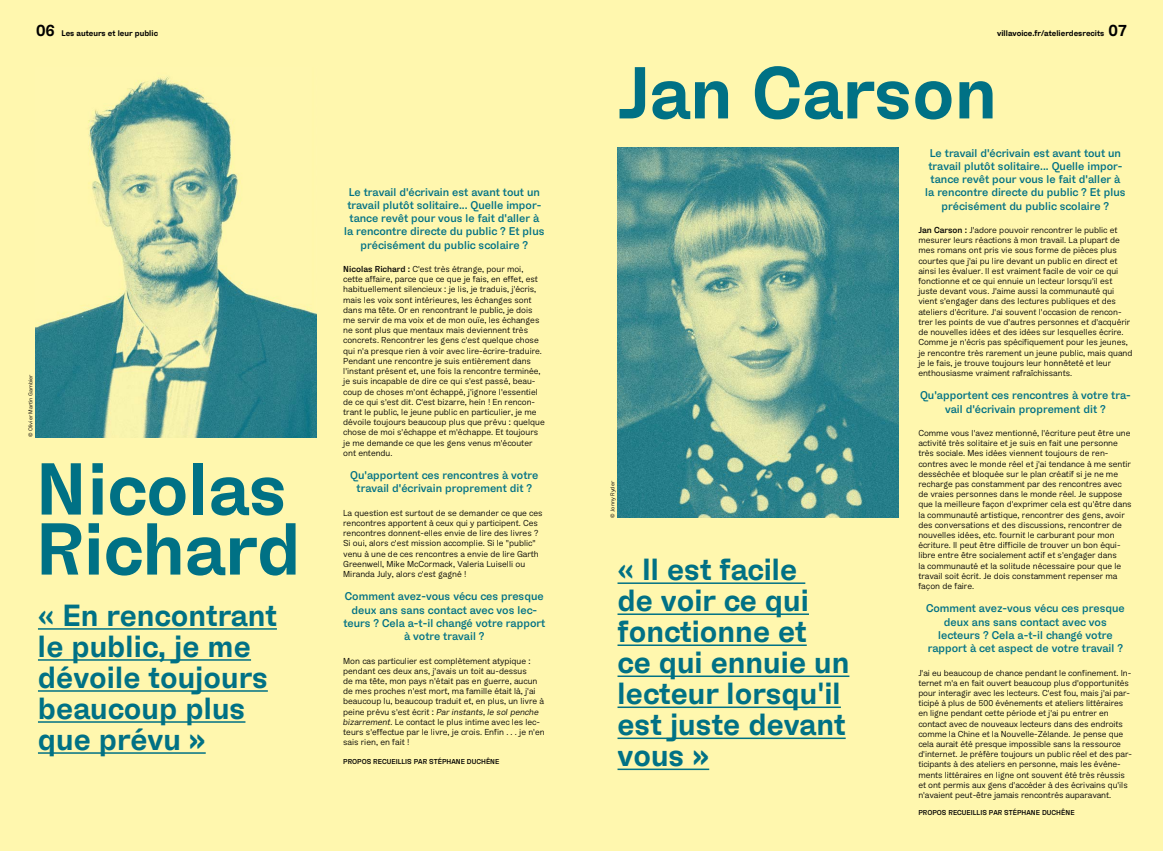
<style>
.page{position:relative;width:1163px;height:851px;background:#fff}
.page>*{position:absolute;margin:0;border:0;box-sizing:border-box;transform-origin:0 0}
.t1{font:700 72px/60px "G Gdiplomat";color:#007185}
.t2{font:700 30px/31px "G Gdiplomat";color:#007185}
.t3{font:500 11px/13.2px "G Gdiplomat";color:#007185;text-align:center}
.t4{font:8.5px/10.2px "G Gdiplomat";color:#000}
.t5{font:700 8px "G Gdiplomat";color:#000}
.t6{font:500 7px "G Gdiplomat";color:#000}
.t7{font:5.5px "G Gdiplomat";color:#000}
.s1{font-size:16px}
.s2{font-weight:500}
.s3{font-style:italic}
</style>
<div class="page">
<div style="left:0;top:0;width:1162px;height:850px;background:#fff7ae"></div>
<hr style="left:617px;top:582px;width:188px;height:2px;background:#007185">
<hr style="left:617px;top:613px;width:191px;height:2px;background:#007185">
<hr style="left:617px;top:644px;width:189px;height:2px;background:#007185">
<hr style="left:617px;top:675px;width:232px;height:2px;background:#007185">
<hr style="left:617px;top:706px;width:223px;height:2px;background:#007185">
<hr style="left:617px;top:737px;width:228px;height:2px;background:#007185">
<hr style="left:617px;top:768px;width:92px;height:2px;background:#007185">
<img style="left:617px;top:147px;width:281px;height:370px">
<img style="left:35px;top:76px;width:281px;height:361px">
<hr style="left:38px;top:628px;width:239px;height:1px;background:#007185">
<hr style="left:38px;top:659px;width:213px;height:1px;background:#007185">
<hr style="left:38px;top:690px;width:230px;height:1px;background:#007185">
<hr style="left:38px;top:721px;width:207px;height:1px;background:#007185">
<hr style="left:38px;top:752px;width:168px;height:1px;background:#007185">
<p class="t5" style="left:36px;top:28px;width:123px"><span class="s1">06</span> Les auteurs et leur public</p>
<p class="t5" style="left:996px;top:28px;width:131px">villavoice.fr/atelierdesrecits <span class="s1">07</span></p>
<p class="t7" style="left:27px;top:437px;width:64px;rotate:-90deg">© Olivier Martin Gambier</p>
<h1 class="t1" style="left:36px;top:459px;width:266px">Nicolas<br>Richard</h1>
<h2 class="t2" style="left:38px;top:599px;width:240px">« En rencontrant le public, je me dévoile toujours beaucoup plus que prévu »</h2>
<p class="t3" style="left:344px;top:185px;width:202px">Le travail d'écrivain est avant tout un travail plutôt solitaire... Quelle impor&shy;tance revêt pour vous le fait d'aller à la rencontre directe du public ? Et plus précisément du public scolaire ?</p>
<p class="t4" style="left:343px;top:264px;width:203px"><span class="s2">Nicolas Richard :</span> C'est très étrange, pour moi, cette affaire, parce que ce que je fais, en effet, est habituellement silencieux : je lis, je traduis, j'écris, mais les voix sont intérieures, les échanges sont dans ma tête. Or en rencontrant le public, je dois me servir de ma voix et de mon ouïe, les échanges ne sont plus que mentaux mais deviennent très concrets. Rencontrer les gens c'est quelque chose qui n'a presque rien à voir avec lire-écrire-traduire.<br>Pendant une rencontre je suis entièrement dans l'instant présent et, une fois la rencontre terminée, je suis incapable de dire ce qui s'est passé, beau&shy;coup de choses m'ont échappé, j'ignore l'essentiel de ce qui s'est dit. C'est bizarre, hein ! En rencon&shy;trant le public, le jeune public en particulier, je me dévoile toujours beaucoup plus que prévu : quelque chose de moi s'échappe et m'échappe. Et toujours je me demande ce que les gens venus m'écouter ont entendu.</p>
<p class="t3" style="left:350px;top:468px;width:190px">Qu'apportent ces rencontres à votre travail d'écrivain proprement dit ?</p>
<p class="t4" style="left:343px;top:508px;width:201px">La question est surtout de se demander ce que ces rencontres apportent à ceux qui y participent. Ces rencontres donnent-elles envie de lire des livres ?<br>Si oui, alors c'est mission accomplie. Si le "public" venu à une de ces rencontres a envie de lire Garth Greenwell, Mike McCormack, Valeria Luiselli ou Miranda July, alors c'est gagné !</p>
<p class="t3" style="left:343px;top:590px;width:203px">Comment avez-vous vécu ces presque deux ans sans contact avec vos lec&shy;teurs ? Cela a-t-il changé votre rapport à votre travail ?</p>
<p class="t4" style="left:343px;top:655px;width:203px">Mon cas particulier est complètement atypique : pendant ces deux ans, j'avais un toit au-dessus<br>de ma tête, mon pays n'était pas en guerre, aucun de mes proches n'est mort, ma famille était là, j'ai beaucoup lu, beaucoup traduit et, en plus, un livre à peine prévu s'est écrit : <span class="s3">Par instants, le sol penche bizarrement</span>. Le contact le plus intime avec les lec&shy;teurs s'effectue par le livre, je crois. Enfin . . . je n'en sais rien, en fait !</p>
<p class="t6" style="left:343px;top:756px;width:158px">PROPOS RECUEILLIS PAR STÉPHANE DUCHÊNE</p>
<h1 class="t1" style="left:617px;top:63px;width:381px">Jan Carson</h1>
<p class="t7" style="left:609px;top:517px;width:38px;rotate:-90deg">© Jonny Ryder</p>
<h2 class="t2" style="left:617px;top:554px;width:233px">« Il est facile<br>de voir ce qui fonctionne et<br>ce qui ennuie un lecteur lorsqu'il est juste devant vous »</h2>
<p class="t3" style="left:925px;top:146px;width:202px">Le travail d'écrivain est avant tout un travail plutôt solitaire... Quelle impor&shy;tance revêt pour vous le fait d'aller à la rencontre directe du public ? Et plus précisément du public scolaire ?</p>
<p class="t4" style="left:918px;top:225px;width:216px"><span class="s2">Jan Carson :</span> J'adore pouvoir rencontrer le public et mesurer leurs réactions à mon travail. La plupart de mes romans ont pris vie sous forme de pièces plus courtes que j'ai pu lire devant un public en direct et ainsi les évaluer. Il est vraiment facile de voir ce qui fonctionne et ce qui ennuie un lecteur lorsqu'il est juste devant vous. J'aime aussi la communauté qui vient s'engager dans des lectures publiques et des ateliers d'écriture. J'ai souvent l'occasion de rencon&shy;trer les points de vue d'autres personnes et d'acquérir de nouvelles idées et des idées sur lesquelles écrire.<br>Comme je n'écris pas spécifiquement pour les jeunes, je rencontre très rarement un jeune public, mais quand je le fais, je trouve toujours leur honnêteté et leur enthousiasme vraiment rafraîchissants.</p>
<p class="t3" style="left:919px;top:389px;width:212px">Qu'apportent ces rencontres à votre tra&shy;vail d'écrivain proprement dit ?</p>
<p class="t4" style="left:918px;top:428px;width:215px">Comme vous l'avez mentionné, l'écriture peut être une activité très solitaire et je suis en fait une personne très sociale. Mes idées viennent toujours de ren&shy;contres avec le monde réel et j'ai tendance à me sentir desséchée et bloquée sur le plan créatif si je ne me recharge pas constamment par des rencontres avec de vraies personnes dans le monde réel. Je suppose que la meilleure façon d'exprimer cela est qu'être dans la communauté artistique, rencontrer des gens, avoir des conversations et des discussions, rencontrer de nouvelles idées, etc. fournit le carburant pour mon écriture. Il peut être difficile de trouver un bon équi&shy;libre entre être socialement actif et s'engager dans<br>la communauté et la solitude nécessaire pour que le travail soit écrit. Je dois constamment repenser ma façon de faire.</p>
<p class="t3" style="left:925px;top:602px;width:200px">Comment avez-vous vécu ces presque deux ans sans contact avec vos lecteurs ? Cela a-t-il changé votre rapport à cet aspect de votre travail ?</p>
<p class="t4" style="left:918px;top:667px;width:215px">J'ai eu beaucoup de chance pendant le confinement. In&shy;ternet m'a en fait ouvert beaucoup plus d'opportunités pour interagir avec les lecteurs. C'est fou, mais j'ai par&shy;ticipé à plus de 500 événements et ateliers littéraires en ligne pendant cette période et j'ai pu entrer en contact avec de nouveaux lecteurs dans des endroits comme la Chine et la Nouvelle-Zélande. Je pense que cela aurait été presque impossible sans la ressource d'internet. Je préfère toujours un public réel et des par&shy;ticipants à des ateliers en personne, mais les événe&shy;ments littéraires en ligne ont souvent été très réussis et ont permis aux gens d'accéder à des écrivains qu'ils n'avaient peut-être jamais rencontrés auparavant.</p>
<p class="t6" style="left:918px;top:807px;width:158px">PROPOS RECUEILLIS PAR STÉPHANE DUCHÊNE</p>
</div>
